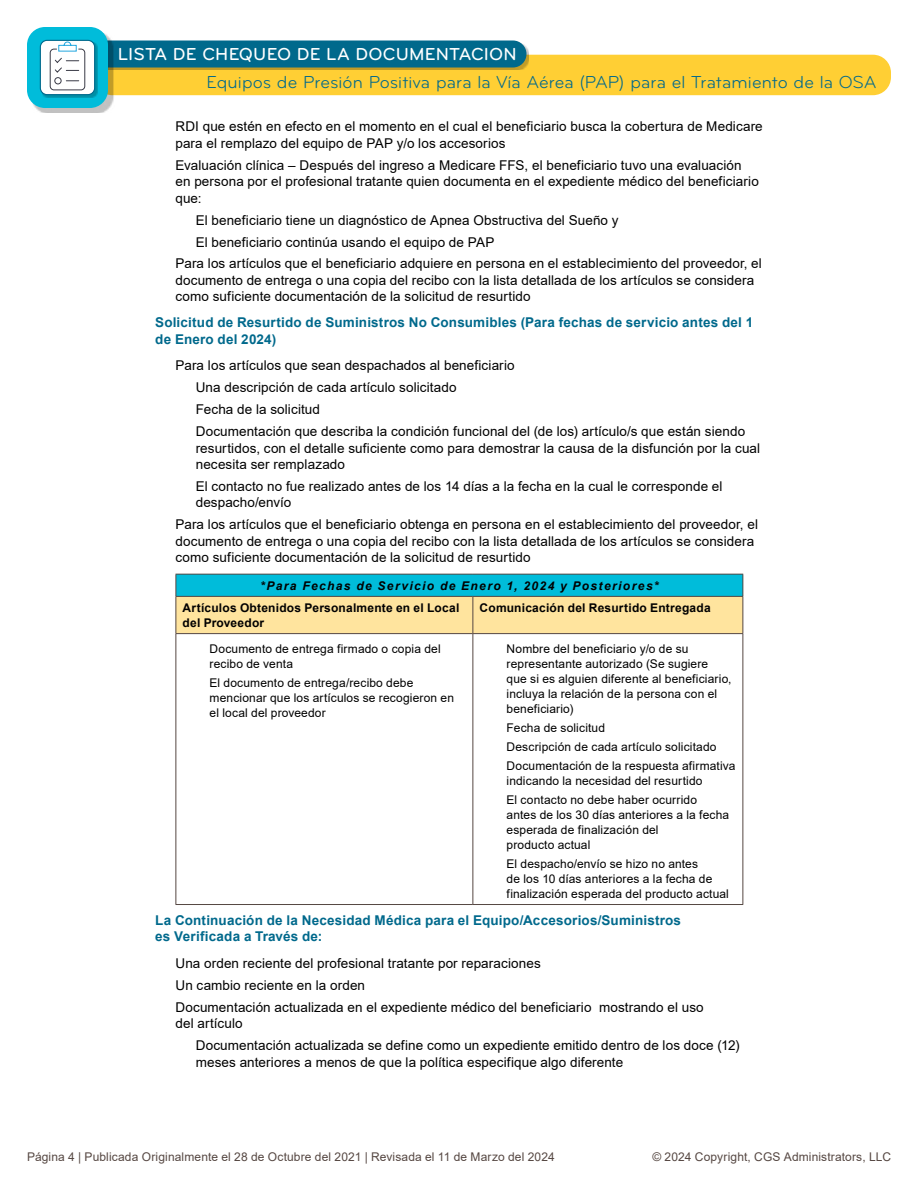
<style>
.page{position:relative;width:918px;height:1188px;background:#fff}
.page>*{position:absolute;margin:0;border:0;box-sizing:border-box;transform-origin:0 0}
.t1{font:18px "Bryant Pro";letter-spacing:.005em;color:#00698c}
.t2{font:500 18px "Bryant Pro";letter-spacing:.01em;color:#fff}
.t3{font:13.5px/16.5px "Arial";letter-spacing:.01em;color:#000}
.t4{font:700 13.5px/16.5px "Arial";letter-spacing:.015em;color:#00698c}
.t5{font:12px/15px "Arial";letter-spacing:.01em;color:#000}
.t6{font:12px "Arial";letter-spacing:.01em;color:#554742}
.t7{font:700 12px/15px "Arial";letter-spacing:.015em;color:#000}
.t8{font:italic 700 12px "Arial";letter-spacing:.115em;color:#000}
</style>
<div class="page">
<div style="left:94px;top:55px;width:797px;height:40px;background:#ffcf34;border-radius:18px"></div>
<div style="left:96px;top:43px;width:433px;height:27px;background:#000;opacity:.25"></div>
<div style="left:94px;top:40px;width:432px;height:28px;background:#00698c;border-radius:14px"></div>
<div style="left:32px;top:32px;width:83px;height:81px;background:#000;opacity:.25"></div>
<div style="left:27px;top:27px;width:81px;height:81px;background:#00bcda;border-radius:18px"></div>
<div style="left:42px;top:42px;width:56px;height:56px;background:#000;opacity:.25"></div>
<div style="left:40px;top:40px;width:55px;height:55px;background:#fff;border-radius:7px"></div>
<div style="left:50px;top:49px;width:35px;height:41px;border:1px solid #3a3b47;border-radius:4px"></div>
<svg style="left:54px;top:42px;width:25px;height:43px"></svg>
<div style="left:40px;top:40px;width:55px;height:55px;border:1px solid #00698c;border-radius:7px"></div>
<hr style="left:176px;top:574px;width:297px;height:1px;background:#554742">
<hr style="left:473px;top:574px;width:270px;height:1px;background:#554742">
<svg style="left:176px;top:575px;width:567px;height:58px;background:#a0d4b3"></svg>
<hr style="left:176px;top:596px;width:297px;height:1px;background:#554742">
<hr style="left:473px;top:596px;width:270px;height:1px;background:#554742">
<hr style="left:176px;top:597px;width:1px;height:36px;background:#554742">
<hr style="left:472px;top:597px;width:1px;height:36px;background:#554742">
<hr style="left:742px;top:597px;width:1px;height:36px;background:#554742">
<hr style="left:176px;top:633px;width:297px;height:1px;background:#554742">
<hr style="left:176px;top:634px;width:1px;height:270px;background:#554742">
<hr style="left:473px;top:633px;width:270px;height:1px;background:#554742">
<hr style="left:472px;top:634px;width:1px;height:270px;background:#554742">
<hr style="left:742px;top:634px;width:1px;height:270px;background:#554742">
<hr style="left:176px;top:904px;width:297px;height:1px;background:#554742">
<hr style="left:473px;top:904px;width:270px;height:1px;background:#554742">
<h1 class="t2" style="left:118px;top:43px;width:401px">LISTA DE CHEQUEO DE LA DOCUMENTACION</h1>
<h1 class="t1" style="left:207px;top:72px;width:672px">Equipos de Presión Positiva para la Vía Aérea (PAP) para el Tratamiento de la OSA</h1>
<p class="t3" style="left:176px;top:118px;width:589px">RDI que estén en efecto en el momento en el cual el beneficiario busca la cobertura de Medicare para el remplazo del equipo de PAP y/o los accesorios</p>
<p class="t3" style="left:176px;top:157px;width:585px">Evaluación clínica – Después del ingreso a Medicare FFS, el beneficiario tuvo una evaluación en persona por el profesional tratante quien documenta en el expediente médico del beneficiario que:</p>
<p class="t3" style="left:196px;top:212px;width:424px">El beneficiario tiene un diagnóstico de Apnea Obstructiva del Sueño y</p>
<p class="t3" style="left:196px;top:233px;width:300px">El beneficiario continúa usando el equipo de PAP</p>
<p class="t3" style="left:176px;top:255px;width:588px">Para los artículos que el beneficiario adquiere en persona en el establecimiento del proveedor, el</p>
<p class="t3" style="left:176px;top:272px;width:580px">documento de entrega o una copia del recibo con la lista detallada de los artículos se considera como suficiente documentación de la solicitud de resurtido</p>
<p class="t4" style="left:155px;top:315px;width:600px">Solicitud de Resurtido de Suministros No Consumibles (Para fechas de servicio antes del 1 de Enero del 2024)</p>
<p class="t3" style="left:196px;top:355px;width:551px;line-height:21.9px;text-indent:-20px">Para los artículos que sean despachados al beneficiario<br>Una descripción de cada artículo solicitado<br>Fecha de la solicitud<br>Documentación que describa la condición funcional del (de los) artículo/s que están siendo</p>
<p class="t3" style="left:196px;top:439px;width:566px">resurtidos, con el detalle suficiente como para demostrar la causa de la disfunción por la cual necesita ser remplazado</p>
<p class="t3" style="left:196px;top:478px;width:528px">El contacto no fue realizado antes de los 14 días a la fecha en la cual le corresponde el despacho/envío</p>
<p class="t3" style="left:176px;top:516px;width:584px">Para los artículos que el beneficiario obtenga en persona en el establecimiento del proveedor, el documento de entrega o una copia del recibo con la lista detallada de los artículos se considera como suficiente documentación de la solicitud de resurtido</p>
<p class="t8" style="left:260px;top:577px;width:400px">*Para Fechas de Servicio de Enero 1, 2024 y Posteriores*</p>
<p class="t7" style="left:183px;top:600px;width:278px">Artículos Obtenidos Personalmente en el Local del Proveedor</p>
<p class="t7" style="left:480px;top:600px;width:233px">Comunicación del Resurtido Entregada</p>
<p class="t5" style="left:210px;top:641px;width:233px">Documento de entrega firmado o copia del recibo de venta</p>
<p class="t5" style="left:210px;top:675px;width:246px">El documento de entrega/recibo debe mencionar que los artículos se recogieron en el local del proveedor</p>
<p class="t5" style="left:507px;top:641px;width:227px">Nombre del beneficiario y/o de su representante autorizado (Se sugiere<br>que si es alguien diferente al beneficiario, incluya la relación de la persona con el beneficiario)</p>
<p class="t5" style="left:507px;top:718px;width:230px;line-height:19px">Fecha de solicitud<br>Descripción de cada artículo solicitado<br>Documentación de la respuesta afirmativa</p>
<p class="t5" style="left:507px;top:771px;width:197px;line-height:19px">indicando la necesidad del resurtido<br>El contacto no debe haber ocurrido</p>
<p class="t5" style="left:507px;top:807px;width:224px">antes de los 30 días anteriores a la fecha esperada de finalización del<br>producto actual</p>
<p class="t5" style="left:507px;top:856px;width:224px">El despacho/envío se hizo no antes<br>de los 10 días anteriores a la fecha de finalización esperada del producto actual</p>
<p class="t4" style="left:155px;top:912px;width:527px">La Continuación de la Necesidad Médica para el Equipo/Accesorios/Suministros es Verificada a Través de:</p>
<p class="t3" style="left:176px;top:952px;width:530px;line-height:21.9px">Una orden reciente del profesional tratante por reparaciones<br>Un cambio reciente en la orden<br>Documentación actualizada en el expediente médico del beneficiario mostrando el uso</p>
<p class="t3" style="left:196px;top:1012px;width:546px;line-height:21.9px;text-indent:-20px">del artículo<br>Documentación actualizada se define como un expediente emitido dentro de los doce (12)</p>
<p class="t3" style="left:196px;top:1053px;width:429px">meses anteriores a menos de que la política especifique algo diferente</p>
<p class="t6" style="left:27px;top:1149px;width:529px">Página 4 | Publicada Originalmente el 28 de Octubre del 2021 | Revisada el 11 de Marzo del 2024</p>
<p class="t6" style="left:652px;top:1149px;width:240px">© 2024 Copyright, CGS Administrators, LLC</p>
</div>
